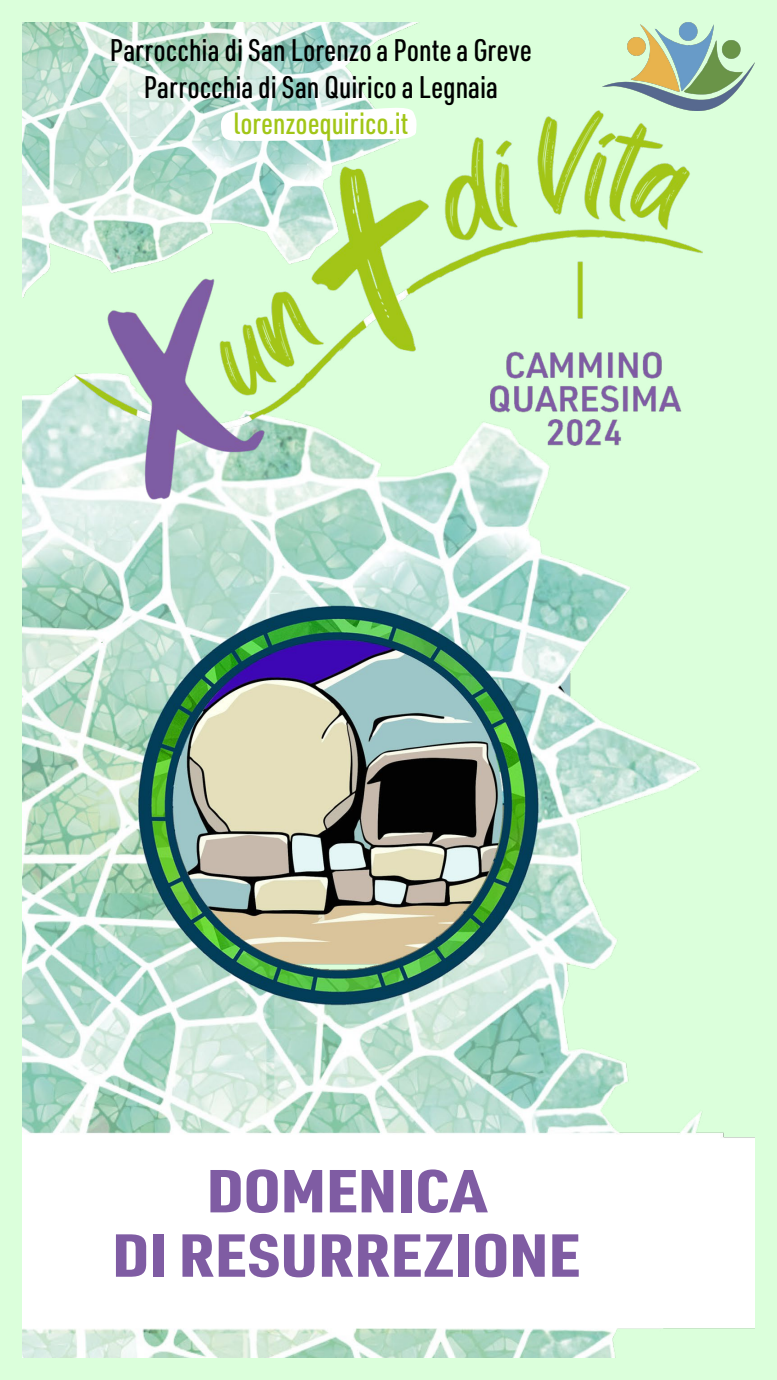
<style>
.page{position:relative;width:777px;height:1380px;background:#fff}
.page>*{position:absolute;margin:0;border:0;box-sizing:border-box;transform-origin:0 0}
.t1{font:900 59.38px/64.4px "URWDIN Cond";color:#7f5ca3;text-align:center;scale:1.2 1}
.t2{font:500 30.62px/36.8px "URWDIN Cond";color:#000;text-align:center}
.t3{font:500 30px "URWDIN Cond";color:#a2c617}
</style>
<div class="page">
<div style="left:0;top:0;width:776px;height:1380px;background:#dbffdb"></div>
<img style="left:22px;top:375px;width:732px;height:983px">
<img style="left:23px;top:23px;width:395px;height:275px">
<svg style="left:220px;top:104px;width:197px;height:6px"></svg>
<img style="left:602px;top:23px;width:152px;height:87px">
<img style="left:75px;top:110px;width:627px;height:390px">
<p class="t2" style="left:110px;top:31px;width:423px">Parrocchia di San Lorenzo a Ponte a Greve<br>Parrocchia di San Quirico a Legnaia</p>
<p class="t3" style="left:233px;top:103px;width:176px">lorenzoequirico.it</p>
<h1 class="t1" style="left:112px;top:1156px;width:391px">DOMENICA<br>DI RESURREZIONE</h1>
</div>
